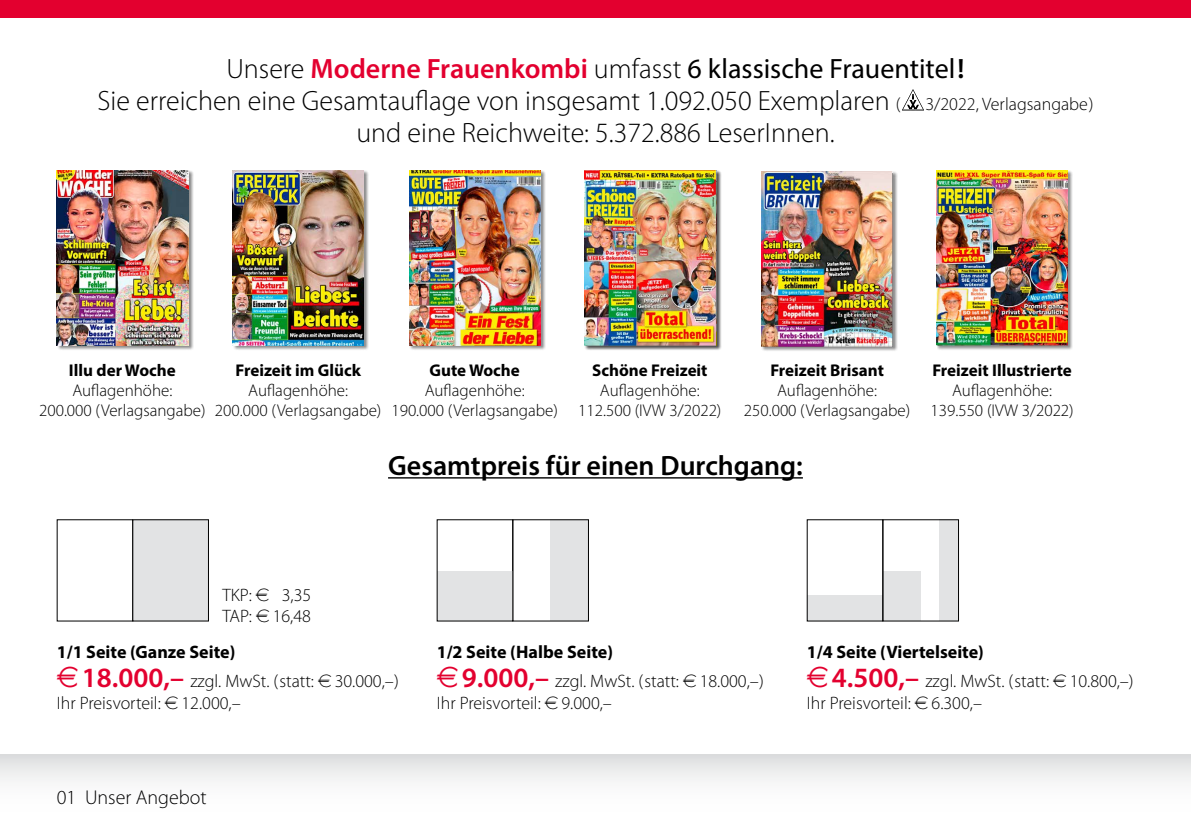
<style>
.page{position:relative;width:1191px;height:840px;background:#fff}
.page>*{position:absolute;margin:0;border:0;box-sizing:border-box;transform-origin:0 0}
.t1{font:300 28px/32px "Myriad Pro";color:#000}
.t2{font:600 28px "Myriad Pro";color:#000}
.t3{font:300 20px "Myriad Pro";color:#000}
.t4{font:300 18px/29.6px "Myriad Pro";color:#000}
.t5{font:300 17px/20px "Myriad Pro";color:#000;text-align:center}
.t6{font:700 17px "Myriad Pro";color:#000}
.s1{font-weight:600;color:#e3002f}
.s2{font-weight:400}
.s3{font-weight:600}
.s4{font-size:18px}
.s5{font-weight:700}
.s6{font-weight:600;font-size:28px;color:#e3002f}
</style>
<div class="page">
<div style="left:0;top:0;width:1191px;height:17px;background:#e3002f"></div>
<div style="left:0;top:754px;width:1191px;height:79px;background:linear-gradient(to bottom,#e5e6e6,#fff)"></div>
<img style="left:902px;top:89px;width:22px;height:22px">
<hr style="left:388px;top:477px;width:415px;height:1px;background:#000">
<div style="left:883px;top:570px;width:37px;height:50px;background:#e2e3e4"></div>
<div style="left:807px;top:595px;width:75px;height:25px;background:#e2e3e4"></div>
<div style="left:550px;top:519px;width:38px;height:101px;background:#e2e3e4"></div>
<div style="left:133px;top:519px;width:75px;height:101px;background:#e2e3e4"></div>
<div style="left:132px;top:519px;width:77px;height:102px;border:1px solid #000"></div>
<div style="left:512px;top:519px;width:77px;height:102px;border:1px solid #000"></div>
<div style="left:437px;top:570px;width:76px;height:50px;background:#e2e3e4"></div>
<div style="left:939px;top:519px;width:19px;height:101px;background:#e2e3e4"></div>
<div style="left:882px;top:519px;width:77px;height:102px;border:1px solid #000"></div>
<div style="left:233px;top:170px;width:136px;height:180px;background:#000;opacity:.45"></div>
<img style="left:232px;top:170px;width:132px;height:175px">
<div style="left:57px;top:170px;width:137px;height:180px;background:#000;opacity:.45"></div>
<img style="left:57px;top:170px;width:131px;height:175px">
<div style="left:409px;top:170px;width:137px;height:180px;background:#000;opacity:.45"></div>
<img style="left:409px;top:170px;width:131px;height:175px">
<div style="left:584px;top:170px;width:137px;height:180px;background:#000;opacity:.45"></div>
<img style="left:584px;top:170px;width:131px;height:175px">
<div style="left:936px;top:170px;width:137px;height:180px;background:#000;opacity:.45"></div>
<img style="left:936px;top:170px;width:131px;height:175px">
<div style="left:761px;top:171px;width:137px;height:180px;background:#000;opacity:.45"></div>
<img style="left:761px;top:171px;width:131px;height:175px">
<h1 class="t1" style="left:97px;top:52px;width:868px;text-indent:129px">Unsere <span class="s1">Moderne Frauenkombi</span> umfasst <span class="s2">6 klassische Frauentitel</span><span class="s3">!<br></span>Sie erreichen eine Gesamtauflage von insgesamt 1.092.050 Exemplaren <span class="s4">(</span></h1>
<p class="t4" style="left:925px;top:89px;width:169px">3/2022, Verlagsangabe)</p>
<h1 class="t1" style="left:356px;top:116px;width:480px">und eine Reichweite: 5.372.886 LeserInnen.</h1>
<p class="t6" style="left:69px;top:359px;width:108px">Illu der Woche</p>
<p class="t5" style="left:39px;top:380px;width:168px">Auflagenhöhe:<br>200.000 (Verlagsangabe)</p>
<p class="t6" style="left:235px;top:359px;width:127px">Freizeit im Glück</p>
<p class="t5" style="left:215px;top:380px;width:168px">Auflagenhöhe:<br>200.000 (Verlagsangabe)</p>
<p class="t6" style="left:429px;top:359px;width:92px">Gute Woche</p>
<p class="t5" style="left:391px;top:380px;width:168px">Auflagenhöhe:<br>190.000 (Verlagsangabe)</p>
<p class="t6" style="left:592px;top:359px;width:117px">Schöne Freizeit</p>
<p class="t5" style="left:578px;top:380px;width:145px">Auflagenhöhe:<br>112.500 (IVW 3/2022)</p>
<p class="t6" style="left:770px;top:359px;width:115px">Freizeit Brisant</p>
<p class="t5" style="left:744px;top:380px;width:168px">Auflagenhöhe:<br>250.000 (Verlagsangabe)</p>
<h1 class="t2" style="left:388px;top:447px;width:416px">Gesamtpreis für einen Durchgang:</h1>
<p class="t6" style="left:932px;top:359px;width:141px">Freizeit Illustrierte</p>
<p class="t5" style="left:930px;top:380px;width:145px">Auflagenhöhe:<br>139.550 (IVW 3/2022)</p>
<p class="t4" style="left:223px;top:579px;width:31px">TKP:</p>
<p class="t4" style="left:223px;top:584px;width:90px;line-height:21px;text-align:right">3,35<br>TAP: 16,48</p>
<p class="t4" style="left:82px;top:636px;width:319px;text-indent:-25px"><span class="s5">1/1 Seite (Ganze Seite)<br></span><span class="s6">18.000,–</span> zzgl. MwSt. (statt: 30.000,–)</p>
<p class="t4" style="left:57px;top:688px;width:185px">Ihr Preisvorteil: 12.000,–</p>
<p class="t3" style="left:57px;top:784px;width:151px">01 Unser Angebot</p>
<p class="t4" style="left:462px;top:636px;width:304px;text-indent:-25px"><span class="s5">1/2 Seite (Halbe Seite)<br></span><span class="s6">9.000,–</span> zzgl. MwSt. (statt: 18.000,–)</p>
<p class="t4" style="left:437px;top:688px;width:177px">Ihr Preisvorteil: 9.000,–</p>
<p class="t4" style="left:832px;top:636px;width:303px;text-indent:-25px"><span class="s5">1/4 Seite (Viertelseite)<br></span><span class="s6">4.500,–</span> zzgl. MwSt. (statt: 10.800,–)</p>
<p class="t4" style="left:806px;top:688px;width:177px">Ihr Preisvorteil: 6.300,–</p>
</div>
